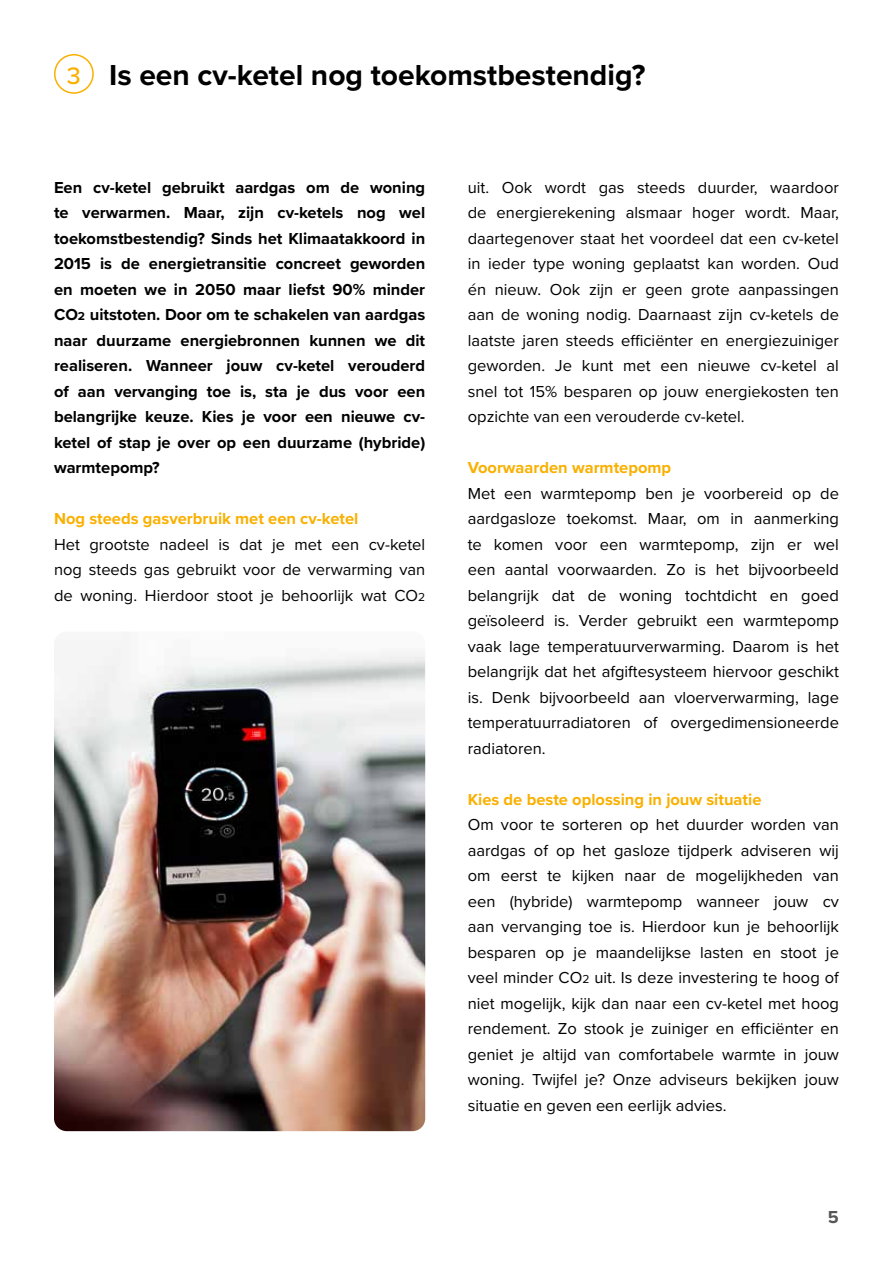
<style>
.page{position:relative;width:893px;height:1263px;background:#fff}
.page>*{position:absolute;margin:0;border:0;box-sizing:border-box;transform-origin:0 0}
.t1{font:700 30px "Proxima Nova";color:#000}
.t2{font:500 24.75px "Proxima Nova";color:#f9b000}
.t3{font:700 18px "Proxima Nova";color:#575756}
.t4{font:16.5px/25.5px "Proxima Nova";color:#000;text-align:justify}
.t5{font:700 16.5px/25.5px "Proxima Nova";color:#000;text-align:justify}
.t6{font:700 16.5px "Proxima Nova";color:#f9b000}
.s1{font-size:12px}
</style>
<div class="page">
<img style="left:54px;top:648px;width:371px;height:483px">
<div style="left:54px;top:54px;width:40px;height:40px;border:2px solid #f9b000;border-radius:50%"></div>
<h2 class="t2" style="left:67px;top:57px;width:15px">3</h2>
<h1 class="t1" style="left:109px;top:53px;width:538px">Is een cv-ketel nog toekomstbestendig?</h1>
<p class="t5" style="left:54px;top:174px;width:373px">Een cv-ketel gebruikt aardgas om de woning te verwarmen. Maar, zijn cv-ketels nog wel toekomstbestendig? Sinds het Klimaatakkoord in 2015 is de energietransitie concreet geworden en moeten we in 2050 maar liefst 90% minder CO<span class="s1">2</span> uitstoten. Door om te schakelen van aardgas naar duurzame energiebronnen kunnen we dit realiseren. Wanneer jouw cv-ketel verouderd of aan vervanging toe is, sta je dus voor een belangrijke keuze. Kies je voor een nieuwe cv&shy;ketel of stap je over op een duurzame (hybride) warmtepomp?</p>
<p class="t6" style="left:54px;top:506px;width:306px">Nog steeds gasverbruik met een cv-ketel</p>
<p class="t4" style="left:54px;top:531px;width:373px">Het grootste nadeel is dat je met een cv-ketel nog steeds gas gebruikt voor de verwarming van de woning. Hierdoor stoot je behoorlijk wat CO<span class="s1">2</span></p>
<p class="t4" style="left:468px;top:174px;width:373px">uit. Ook wordt gas steeds duurder, waardoor de energierekening alsmaar hoger wordt. Maar, daartegenover staat het voordeel dat een cv-ketel in ieder type woning geplaatst kan worden. Oud én nieuw. Ook zijn er geen grote aanpassingen aan de woning nodig. Daarnaast zijn cv-ketels de laatste jaren steeds efficiënter en energiezuiniger geworden. Je kunt met een nieuwe cv-ketel al snel tot 15% besparen op jouw energiekosten ten opzichte van een verouderde cv-ketel.</p>
<p class="t6" style="left:468px;top:455px;width:205px">Voorwaarden warmtepomp</p>
<p class="t4" style="left:468px;top:480px;width:373px">Met een warmtepomp ben je voorbereid op de aardgasloze toekomst. Maar, om in aanmerking te komen voor een warmtepomp, zijn er wel een aantal voorwaarden. Zo is het bijvoorbeeld belangrijk dat de woning tochtdicht en goed geïsoleerd is. Verder gebruikt een warmtepomp vaak lage temperatuurverwarming. Daarom is het belangrijk dat het afgiftesysteem hiervoor geschikt is. Denk bijvoorbeeld aan vloerverwarming, lage temperatuurradiatoren of overgedimensioneerde radiatoren.</p>
<p class="t6" style="left:468px;top:787px;width:295px">Kies de beste oplossing in jouw situatie</p>
<p class="t4" style="left:468px;top:811px;width:373px">Om voor te sorteren op het duurder worden van aardgas of op het gasloze tijdperk adviseren wij om eerst te kijken naar de mogelijkheden van een (hybride) warmtepomp wanneer jouw cv aan vervanging toe is. Hierdoor kun je behoorlijk besparen op je maandelijkse lasten en stoot je veel minder CO<span class="s1">2</span> uit. Is deze investering te hoog of niet mogelijk, kijk dan naar een cv-ketel met hoog rendement. Zo stook je zuiniger en efficiënter en geniet je altijd van comfortabele warmte in jouw woning. Twijfel je? Onze adviseurs bekijken jouw situatie en geven een eerlijk advies.</p>
<p class="t3" style="left:828px;top:1204px;width:12px">5</p>
</div>
